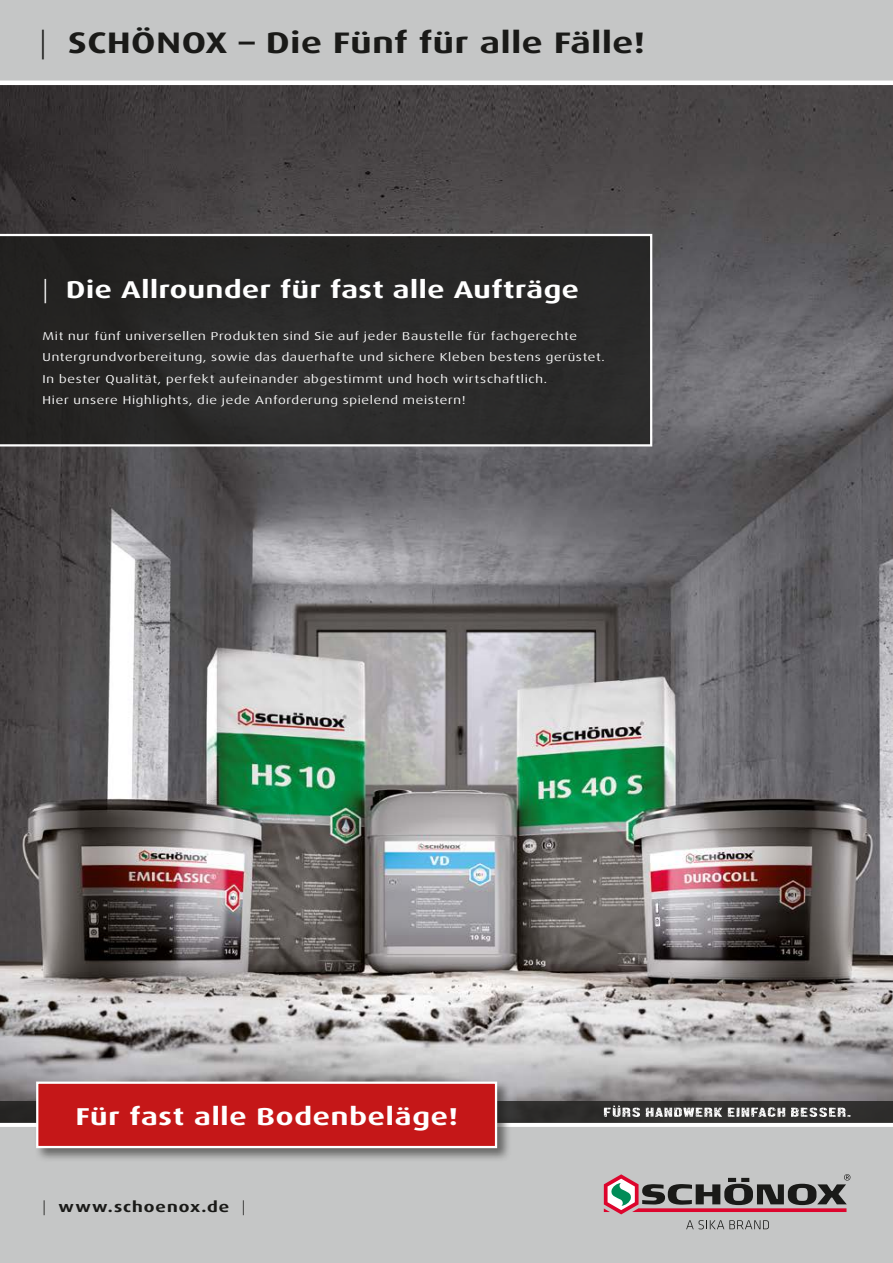
<style>
.page{position:relative;width:893px;height:1263px;background:#fff}
.page>*{position:absolute;margin:0;border:0;box-sizing:border-box;transform-origin:0 0}
.t1{font:700 29.7px "Dax Wide";letter-spacing:.02em;color:#1a1a18;scale:1.11 1}
.t2{font:700 24.45px "Dax Wide";letter-spacing:.03em;color:#fff;scale:1.11 1}
.t3{font:700 24.3px "Dax Wide";letter-spacing:.02em;color:#fff;scale:1.11 1}
.t4{font:700 14.85px "Dax Wide";letter-spacing:.06em;color:#1a1a18;scale:1.11 1}
.t5{font:11.55px/21.3px "Dax Wide";letter-spacing:.055em;color:#fff;scale:1.11 1}
.s1{font-weight:300}
</style>
<div class="page">
<img style="left:0;top:85px;width:893px;height:1016px">
<div style="left:0;top:0;width:893px;height:83px;background:#c5c6c6"></div>
<hr style="left:0;top:81px;width:893px;height:4px;background:#fff">
<div style="left:0;top:1127px;width:893px;height:136px;background:#c5c6c6"></div>
<svg style="left:604px;top:1174px;width:246px;height:40px"></svg>
<svg style="left:686px;top:1220px;width:83px;height:9px"></svg>
<div style="left:0;top:1101px;width:893px;height:22px;background:#2f2e2d"></div>
<svg style="left:646px;top:1108px;width:76px;height:9px"></svg>
<svg style="left:728px;top:1107px;width:57px;height:10px"></svg>
<svg style="left:791px;top:1107px;width:59px;height:10px"></svg>
<svg style="left:604px;top:1105px;width:36px;height:12px"></svg>
<svg style="left:0;top:234px;width:652px;height:212px;background:#2d2c2c"></svg>
<div style="left:34px;top:1079px;width:477px;height:83px;background:#1a1a18;opacity:.55"></div>
<div style="left:37px;top:1083px;width:459px;height:64px;background:#c51718"></div>
<div style="left:36px;top:1081px;width:461px;height:67px;border:2px solid #fff"></div>
<p class="t1" style="left:39px;top:26px;width:547px"><span class="s1">|</span> SCHÖNOX – Die Fünf für alle Fälle!</p>
<p class="t3" style="left:43px;top:275px;width:485px"><span class="s1">|</span> Die Allrounder für fast alle Aufträge</p>
<p class="t5" style="left:43px;top:326px;width:508px">Mit nur fünf universellen Produkten sind Sie auf jeder Baustelle für fachgerechte Untergrundvorbereitung, sowie das dauerhafte und sichere Kleben bestens gerüstet.<br>In bester Qualität, perfekt aufeinander abgestimmt und hoch wirtschaftlich.<br>Hier unsere Highlights, die jede Anforderung spielend meistern!</p>
<p class="t2" style="left:76px;top:1103px;width:345px">Für fast alle Bodenbeläge!</p>
<p class="t4" style="left:43px;top:1198px;width:184px"><span class="s1">|</span> www.schoenox.de <span class="s1">|</span></p>
</div>
